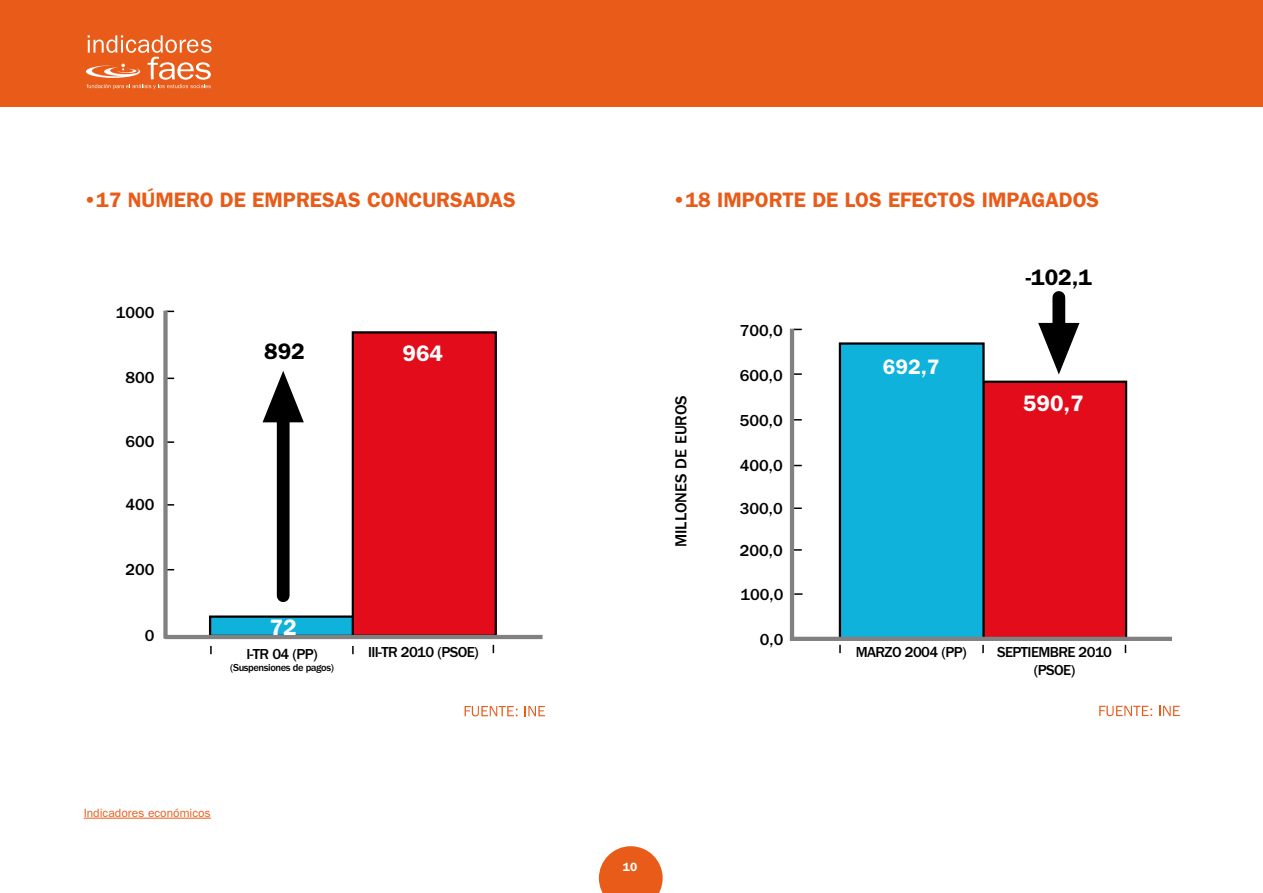
<style>
.page{position:relative;width:1263px;height:893px;background:#fff}
.page>*{position:absolute;margin:0;border:0;box-sizing:border-box;transform-origin:0 0}
.t1{font:600 22.5px "Franklin Gothic";color:#fff}
.t2{font:600 22.5px "Franklin Gothic";color:#000}
.t3{font:600 21px "Franklin Gothic";color:#e95b19}
.t4{font:600 21px "Franklin Gothic";color:#fff}
.t5{font:500 16.5px "Franklin Gothic";color:#000}
.t6{font:500 15px/18px "Franklin Gothic";letter-spacing:-.04em;color:#000;text-align:center}
.t7{font:12px "Franklin Gothic";color:#e95b19}
.t8{font:600 12px "Franklin Gothic";color:#fff}
.t9{font:500 10.5px "Franklin Gothic";letter-spacing:-.04em;color:#000}
</style>
<div class="page">
<svg style="left:599px;top:846px;width:64px;height:47px;background:#ec763f"></svg>
<div style="left:0;top:0;width:1263px;height:107px;background:#e95b19"></div>
<svg style="left:86px;top:35px;width:126px;height:54px"></svg>
<hr style="left:84px;top:818px;width:127px;height:1px;background:#e95b19">
<div style="left:983px;top:382px;width:143px;height:256px;background:#e20c1a"></div>
<div style="left:982px;top:381px;width:145px;height:258px;border:2px solid #000"></div>
<div style="left:210px;top:617px;width:143px;height:19px;background:#0eb2db"></div>
<div style="left:209px;top:615px;width:145px;height:22px;border:2px solid #000"></div>
<div style="left:353px;top:332px;width:143px;height:304px;background:#e20c1a"></div>
<div style="left:352px;top:331px;width:145px;height:306px;border:2px solid #000"></div>
<svg style="left:465px;top:706px;width:52px;height:10px"></svg>
<svg style="left:525px;top:706px;width:20px;height:10px"></svg>
<svg style="left:210px;top:646px;width:2px;height:8px"></svg>
<svg style="left:352px;top:646px;width:2px;height:8px"></svg>
<hr style="left:165px;top:635px;width:378px;height:4px;background:#818181">
<div style="left:277px;top:403px;width:13px;height:193px;background:#000"></div>
<svg style="left:263px;top:371px;width:41px;height:51px"></svg>
<svg style="left:168px;top:504px;width:6px;height:2px"></svg>
<svg style="left:168px;top:441px;width:6px;height:2px"></svg>
<div style="left:163px;top:311px;width:5px;height:328px;background:#818181"></div>
<svg style="left:1099px;top:706px;width:53px;height:10px"></svg>
<svg style="left:1159px;top:706px;width:21px;height:10px"></svg>
<svg style="left:839px;top:645px;width:2px;height:8px"></svg>
<svg style="left:982px;top:645px;width:2px;height:8px"></svg>
<div style="left:840px;top:344px;width:143px;height:295px;background:#0eb2db"></div>
<div style="left:839px;top:342px;width:146px;height:298px;border:2px solid #000"></div>
<svg style="left:794px;top:507px;width:8px;height:2px"></svg>
<svg style="left:794px;top:549px;width:8px;height:2px"></svg>
<svg style="left:794px;top:593px;width:8px;height:2px"></svg>
<hr style="left:790px;top:637px;width:382px;height:4px;background:#818181">
<div style="left:1052px;top:297px;width:13px;height:55px;background:#000"></div>
<svg style="left:794px;top:419px;width:8px;height:2px"></svg>
<svg style="left:794px;top:373px;width:8px;height:2px"></svg>
<hr style="left:790px;top:329px;width:4px;height:311px;background:#818181">
<svg style="left:1038px;top:323px;width:41px;height:51px"></svg>
<p class="t3" style="left:84px;top:188px;width:433px">•17 NÚMERO DE EMPRESAS CONCURSADAS</p>
<p class="t5" style="left:116px;top:304px;width:40px">1000</p>
<p class="t5" style="left:126px;top:369px;width:31px">800</p>
<p class="t5" style="left:126px;top:432px;width:31px">600</p>
<p class="t5" style="left:126px;top:495px;width:31px">400</p>
<p class="t5" style="left:126px;top:560px;width:31px">200</p>
<p class="t5" style="left:145px;top:626px;width:11px">0</p>
<h1 class="t2" style="left:264px;top:338px;width:42px">892</h1>
<h1 class="t1" style="left:403px;top:340px;width:42px">964</h1>
<h1 class="t1" style="left:269px;top:614px;width:28px">72</h1>
<p class="t6" style="left:246px;top:645px;width:73px">I-TR 04 (PP)</p>
<p class="t6" style="left:368px;top:643px;width:112px">III-TR 2010 (PSOE)</p>
<p class="t9" style="left:230px;top:662px;width:105px">(Suspensiones de pagos)</p>
<p class="t7" style="left:84px;top:806px;width:129px">Indicadores económicos</p>
<p class="t3" style="left:673px;top:187px;width:428px">•18 IMPORTE DE LOS EFECTOS IMPAGADOS</p>
<p class="t5" style="left:672px;top:547px;width:154px;rotate:-90deg">MILLONES DE EUROS</p>
<p class="t5" style="left:740px;top:322px;width:44px">700,0</p>
<p class="t5" style="left:740px;top:366px;width:44px">600,0</p>
<p class="t5" style="left:740px;top:411px;width:44px">500,0</p>
<p class="t5" style="left:740px;top:457px;width:44px">400,0</p>
<p class="t5" style="left:740px;top:499px;width:44px">300,0</p>
<p class="t5" style="left:740px;top:541px;width:44px">200,0</p>
<p class="t5" style="left:741px;top:585px;width:44px">100,0</p>
<p class="t5" style="left:760px;top:630px;width:25px">0,0</p>
<p class="t4" style="left:883px;top:354px;width:58px">692,7</p>
<h1 class="t2" style="left:1026px;top:264px;width:68px">-102,1</h1>
<h1 class="t1" style="left:1023px;top:390px;width:62px">590,7</h1>
<p class="t6" style="left:856px;top:643px;width:113px">MARZO 2004 (PP)</p>
<p class="t6" style="left:997px;top:643px;width:116px">SEPTIEMBRE 2010 (PSOE)</p>
<p class="t8" style="left:623px;top:859px;width:16px">10</p>
</div>
